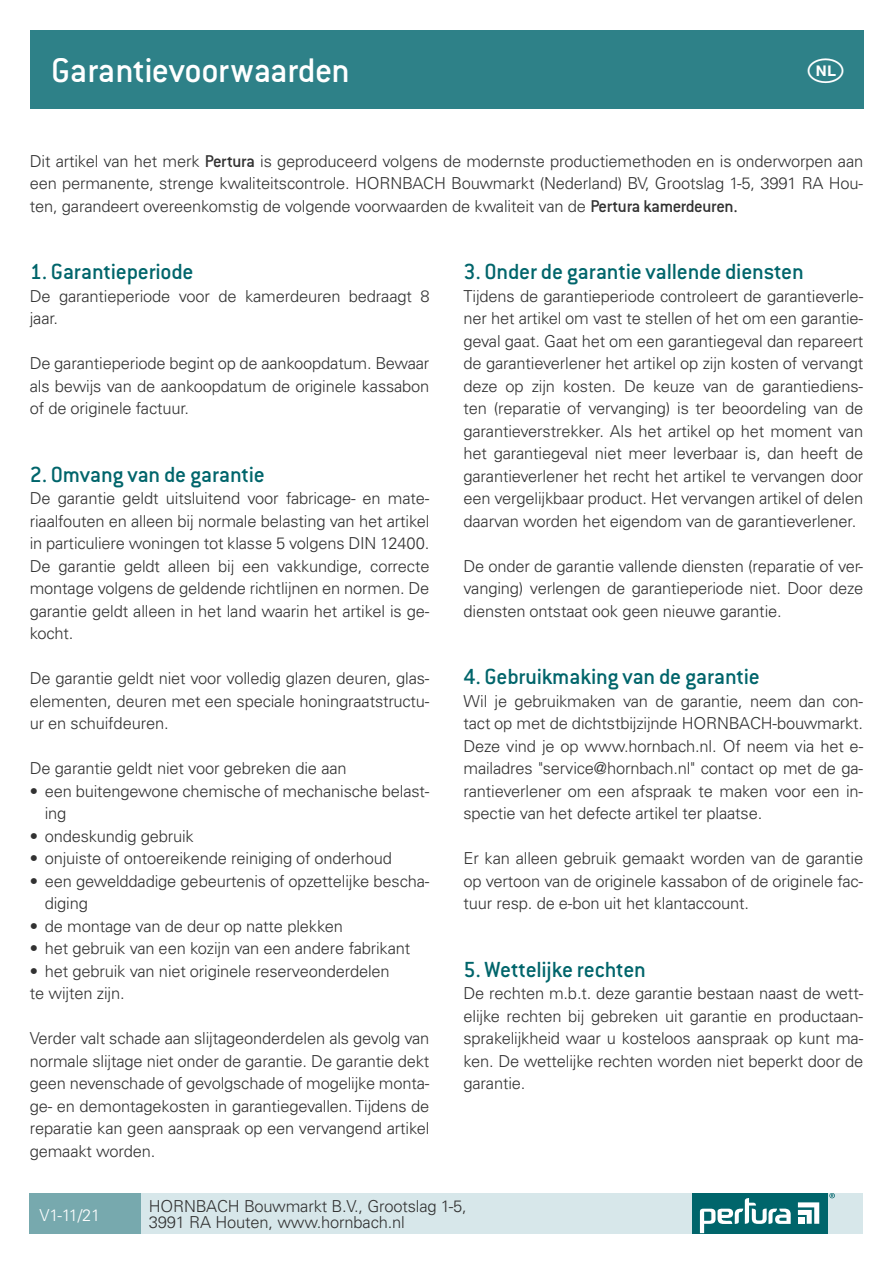
<style>
.page{position:relative;width:893px;height:1263px;background:#fff}
.page>*{position:absolute;margin:0;border:0;box-sizing:border-box;transform-origin:0 0}
.t1{font:500 37.5px "Conduit ITC Pro";letter-spacing:-.015em;color:#fff}
.t2{font:500 24px "Conduit ITC Pro";letter-spacing:-.01em;color:#00656b}
.t3{font:300 16.5px/22.5px "Univers LT Pro 45";letter-spacing:-.01em;color:#323232;text-align:justify}
.t4{font:300 16.5px "Univers LT Pro 45";color:#fff}
.s1{font-family:"Conduit ITC Pro";font-weight:500;font-size:18.75px}
</style>
<div class="page">
<div style="left:139px;top:1193px;width:724px;height:40px;background:#d7e7ea"></div>
<div style="left:30px;top:1193px;width:111px;height:40px;background:#77a9ae"></div>
<div style="left:692px;top:1193px;width:136px;height:40px;background:#00656b"></div>
<svg style="left:700px;top:1198px;width:91px;height:35px"></svg>
<svg style="left:798px;top:1202px;width:21px;height:22px"></svg>
<svg style="left:829px;top:1193px;width:6px;height:5px"></svg>
<div style="left:30px;top:30px;width:833px;height:78px;background:#2e8188"></div>
<h1 class="t1" style="left:51px;top:50px;width:300px">Garantievoorwaarden</h1>
<p class="t3" style="left:30px;top:149px;width:835px">Dit artikel van het merk <span class="s1">Pertura</span> is geproduceerd volgens de modernste productiemethoden en is onderworpen aan een permanente, strenge kwaliteitscontrole. HORNBACH Bouwmarkt (Nederland) BV, Grootslag 1-5, 3991 RA Hou&shy;ten, garandeert overeenkomstig de volgende voorwaarden de kwaliteit van de <span class="s1">Pertura kamerdeuren.</span></p>
<h2 class="t2" style="left:30px;top:258px;width:165px">1. Garantieperiode</h2>
<p class="t3" style="left:30px;top:284px;width:401px">De garantieperiode voor de kamerdeuren bedraagt 8 jaar.</p>
<p class="t3" style="left:30px;top:351px;width:401px">De garantieperiode begint op de aankoopdatum. Bewaar als bewijs van de aankoopdatum de originele kassabon of de originele factuur.</p>
<h2 class="t2" style="left:30px;top:461px;width:237px">2. Omvang van de garantie</h2>
<p class="t3" style="left:30px;top:486px;width:401px">De garantie geldt uitsluitend voor fabricage- en mate&shy;riaalfouten en alleen bij normale belasting van het artikel in particuliere woningen tot klasse 5 volgens DIN 12400.<br>De garantie geldt alleen bij een vakkundige, correcte montage volgens de geldende richtlijnen en normen. De garantie geldt alleen in het land waarin het artikel is ge&shy;kocht.</p>
<p class="t3" style="left:30px;top:667px;width:401px">De garantie geldt niet voor volledig glazen deuren, glas&shy;elementen, deuren met een speciale honingraatstructu&shy;ur en schuifdeuren.</p>
<p class="t3" style="left:30px;top:757px;width:318px">De garantie geldt niet voor gebreken die aan</p>
<p class="t3" style="left:45px;top:779px;width:386px;text-indent:-15px">• een buitengewone chemische of mechanische belast&shy;ing</p>
<p class="t3" style="left:30px;top:824px;width:166px">• ondeskundig gebruik</p>
<p class="t3" style="left:30px;top:847px;width:364px">• onjuiste of ontoereikende reiniging of onderhoud</p>
<p class="t3" style="left:45px;top:869px;width:386px;text-indent:-15px">• een gewelddadige gebeurtenis of opzettelijke bescha&shy;diging</p>
<p class="t3" style="left:30px;top:914px;width:315px">• de montage van de deur op natte plekken</p>
<p class="t3" style="left:30px;top:937px;width:382px">• het gebruik van een kozijn van een andere fabrikant</p>
<p class="t3" style="left:30px;top:959px;width:362px">• het gebruik van niet originele reserveonderdelen te wijten zijn.</p>
<p class="t3" style="left:30px;top:1027px;width:401px">Verder valt schade aan slijtageonderdelen als gevolg van normale slijtage niet onder de garantie. De garantie dekt geen nevenschade of gevolgschade of mogelijke monta&shy;ge- en demontagekosten in garantiegevallen. Tijdens de reparatie kan geen aanspraak op een vervangend artikel gemaakt worden.</p>
<h2 class="t2" style="left:463px;top:258px;width:342px">3. Onder de garantie vallende diensten</h2>
<p class="t3" style="left:463px;top:284px;width:401px">Tijdens de garantieperiode controleert de garantieverle&shy;ner het artikel om vast te stellen of het om een garantie&shy;geval gaat. Gaat het om een garantiegeval dan repareert de garantieverlener het artikel op zijn kosten of vervangt deze op zijn kosten. De keuze van de garantiediens&shy;ten (reparatie of vervanging) is ter beoordeling van de garantieverstrekker. Als het artikel op het moment van het garantiegeval niet meer leverbaar is, dan heeft de garantieverlener het recht het artikel te vervangen door een vergelijkbaar product. Het vervangen artikel of delen daarvan worden het eigendom van de garantieverlener.</p>
<p class="t3" style="left:463px;top:554px;width:401px">De onder de garantie vallende diensten (reparatie of ver&shy;vanging) verlengen de garantieperiode niet. Door deze diensten ontstaat ook geen nieuwe garantie.</p>
<h2 class="t2" style="left:463px;top:663px;width:298px">4. Gebruikmaking van de garantie</h2>
<p class="t3" style="left:463px;top:689px;width:401px">Wil je gebruikmaken van de garantie, neem dan con&shy;tact op met de dichtstbijzijnde HORNBACH-bouwmarkt.<br>Deze vind je op www.hornbach.nl. Of neem via het e&shy;mailadres "service@hornbach.nl" contact op met de ga&shy;rantieverlener om een afspraak te maken voor een in&shy;spectie van het defecte artikel ter plaatse.</p>
<p class="t3" style="left:463px;top:846px;width:401px">Er kan alleen gebruik gemaakt worden van de garantie op vertoon van de originele kassabon of de originele fac&shy;tuur resp. de e-bon uit het klantaccount.</p>
<h2 class="t2" style="left:463px;top:956px;width:184px">5. Wettelijke rechten</h2>
<p class="t3" style="left:463px;top:981px;width:401px">De rechten m.b.t. deze garantie bestaan naast de wett&shy;elijke rechten bij gebreken uit garantie en productaan&shy;sprakelijkheid waar u kosteloos aanspraak op kunt ma&shy;ken. De wettelijke rechten worden niet beperkt door de garantie.</p>
<p class="t4" style="left:40px;top:1204px;width:62px">V1-11/21</p>
<p class="t3" style="left:149px;top:1197px;width:319px;line-height:16.5px">HORNBACH Bouwmarkt B.V., Grootslag 1-5,<br>3991 RA Houten, www.hornbach.nl</p>
</div>
